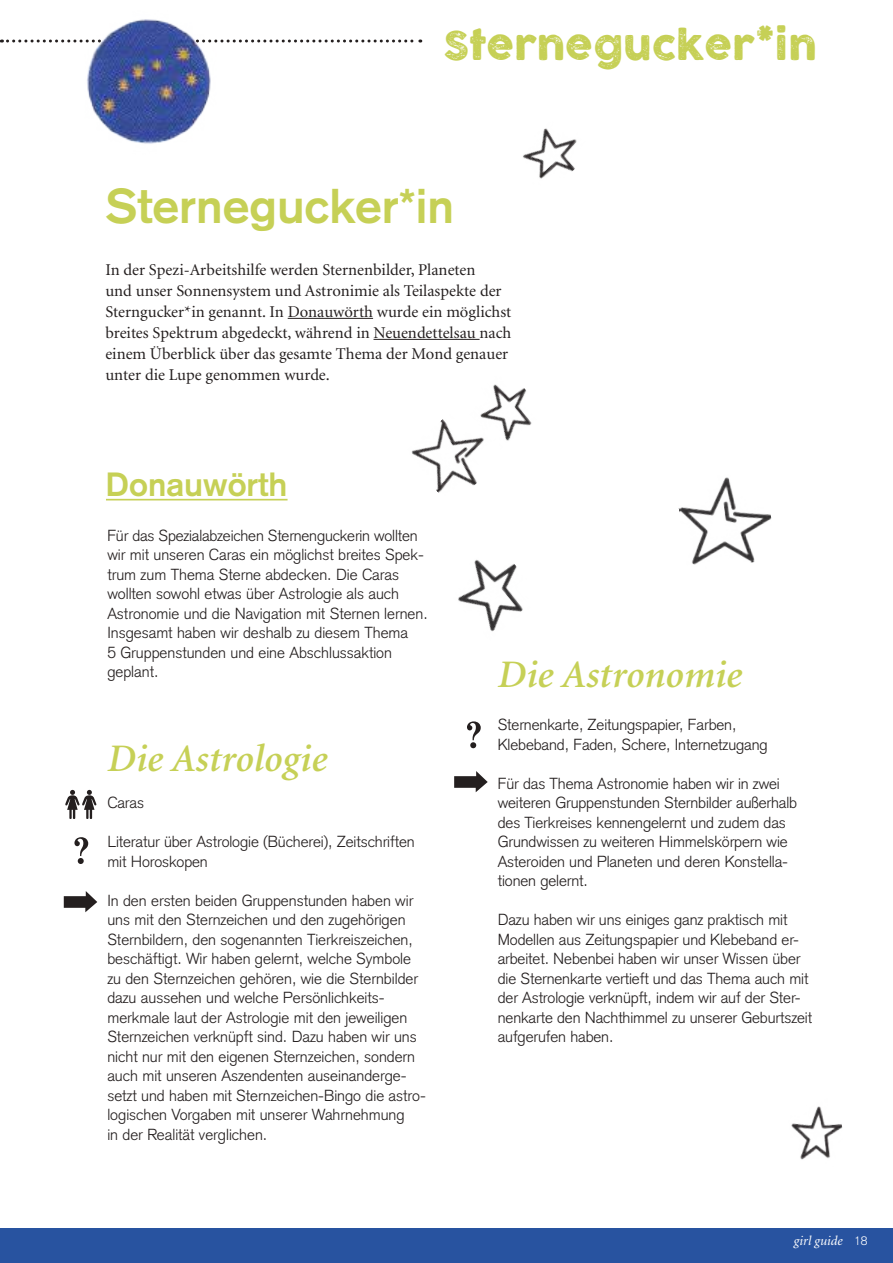
<style>
.page{position:relative;width:893px;height:1263px;background:#fff}
.page>*{position:absolute;margin:0;border:0;box-sizing:border-box;transform-origin:0 0}
.t1{font:700 48px "Akzidenz Grotesk";color:#c6d056}
.t2{font:italic 600 39px "Minion";color:#c6d056}
.t3{font:39px "COCOGOOSELETTERPRESS";letter-spacing:.01em;color:#c6d056}
.t4{font:700 33px "Akzidenz Grotesk";color:#c6d056}
.t5{font:16.5px/21px "Minion";color:#241f1f}
.t6{font:300 15.75px/19.5px "Akzidenz Grotesk";color:#241f1f}
.t7{font:italic 13.5px "Minion";color:#fff}
.s1{font-family:"Akzidenz Grotesk";font-weight:300;font-style:normal;font-size:12px}
</style>
<div class="page">
<div style="left:0;top:1228px;width:893px;height:35px;background:#2853a0"></div>
<svg style="left:0;top:40px;width:421px;height:3px"></svg>
<hr style="left:288px;top:318px;width:85px;height:1px;background:#241f1f">
<hr style="left:373px;top:339px;width:107px;height:1px;background:#241f1f">
<hr style="left:106px;top:499px;width:182px;height:1px;background:#c6d056">
<svg style="left:65px;top:790px;width:32px;height:29px"></svg>
<svg style="left:74px;top:837px;width:14px;height:27px"></svg>
<svg style="left:64px;top:891px;width:33px;height:21px"></svg>
<svg style="left:467px;top:721px;width:14px;height:27px"></svg>
<svg style="left:454px;top:771px;width:34px;height:21px"></svg>
<img style="left:411px;top:384px;width:121px;height:109px">
<img style="left:678px;top:477px;width:94px;height:88px">
<img style="left:458px;top:559px;width:65px;height:73px">
<img style="left:791px;top:1106px;width:52px;height:54px">
<img style="left:523px;top:128px;width:54px;height:51px">
<img style="left:24px;top:19px;width:256px;height:125px">
<h2 class="t3" style="left:443px;top:24px;width:375px">Sternegucker*in</h2>
<h1 class="t1" style="left:106px;top:178px;width:349px">Sternegucker*in</h1>
<p class="t5" style="left:105px;top:260px;width:407px">In der Spezi-Arbeitshilfe werden Sternenbilder, Planeten<br>und unser Sonnensystem und Astronimie als Teilaspekte der Sterngucker*in genannt. In Donauwörth wurde ein möglichst breites Spektrum abgedeckt, während in Neuendettelsau nach einem Überblick über das gesamte Thema der Mond genauer unter die Lupe genommen wurde.</p>
<h3 class="t4" style="left:106px;top:465px;width:183px">Donauwörth</h3>
<p class="t6" style="left:107px;top:526px;width:322px">Für das Spezialabzeichen Sternenguckerin wollten wir mit unseren Caras ein möglichst breites Spek&shy;trum zum Thema Sterne abdecken. Die Caras wollten sowohl etwas über Astrologie als auch Astronomie und die Navigation mit Sternen lernen.<br>Insgesamt haben wir deshalb zu diesem Thema<br>5 Gruppenstunden und eine Abschlussaktion geplant.</p>
<h2 class="t2" style="left:107px;top:739px;width:221px">Die Astrologie</h2>
<p class="t6" style="left:107px;top:793px;width:38px">Caras</p>
<p class="t6" style="left:107px;top:832px;width:309px">Literatur über Astrologie (Bücherei), Zeitschriften mit Horoskopen</p>
<p class="t6" style="left:107px;top:891px;width:320px">In den ersten beiden Gruppenstunden haben wir uns mit den Sternzeichen und den zugehörigen Sternbildern, den sogenannten Tierkreiszeichen, beschäftigt. Wir haben gelernt, welche Symbole zu den Sternzeichen gehören, wie die Sternbilder dazu aussehen und welche Persönlichkeits&shy;merkmale laut der Astrologie mit den jeweiligen Sternzeichen verknüpft sind. Dazu haben wir uns nicht nur mit den eigenen Sternzeichen, sondern auch mit unseren Aszendenten auseinanderge&shy;setzt und haben mit Sternzeichen-Bingo die astro&shy;logischen Vorgaben mit unserer Wahrnehmung<br>in der Realität verglichen.</p>
<h2 class="t2" style="left:498px;top:655px;width:246px">Die Astronomie</h2>
<p class="t6" style="left:498px;top:715px;width:271px">Sternenkarte, Zeitungspapier, Farben,<br>Klebeband, Faden, Schere, Internetzugang</p>
<p class="t6" style="left:498px;top:774px;width:301px">Für das Thema Astronomie haben wir in zwei weiteren Gruppenstunden Sternbilder außerhalb des Tierkreises kennengelernt und zudem das Grundwissen zu weiteren Himmelskörpern wie Asteroiden und Planeten und deren Konstella&shy;tionen gelernt.</p>
<p class="t6" style="left:498px;top:910px;width:316px">Dazu haben wir uns einiges ganz praktisch mit Modellen aus Zeitungspapier und Klebeband er&shy;arbeitet. Nebenbei haben wir unser Wissen über die Sternenkarte vertieft und das Thema auch mit der Astrologie verknüpft, indem wir auf der Ster&shy;nenkarte den Nachthimmel zu unserer Geburtszeit aufgerufen haben.</p>
<p class="t7" style="left:794px;top:1234px;width:75px">girl guide <span class="s1">18</span></p>
</div>
